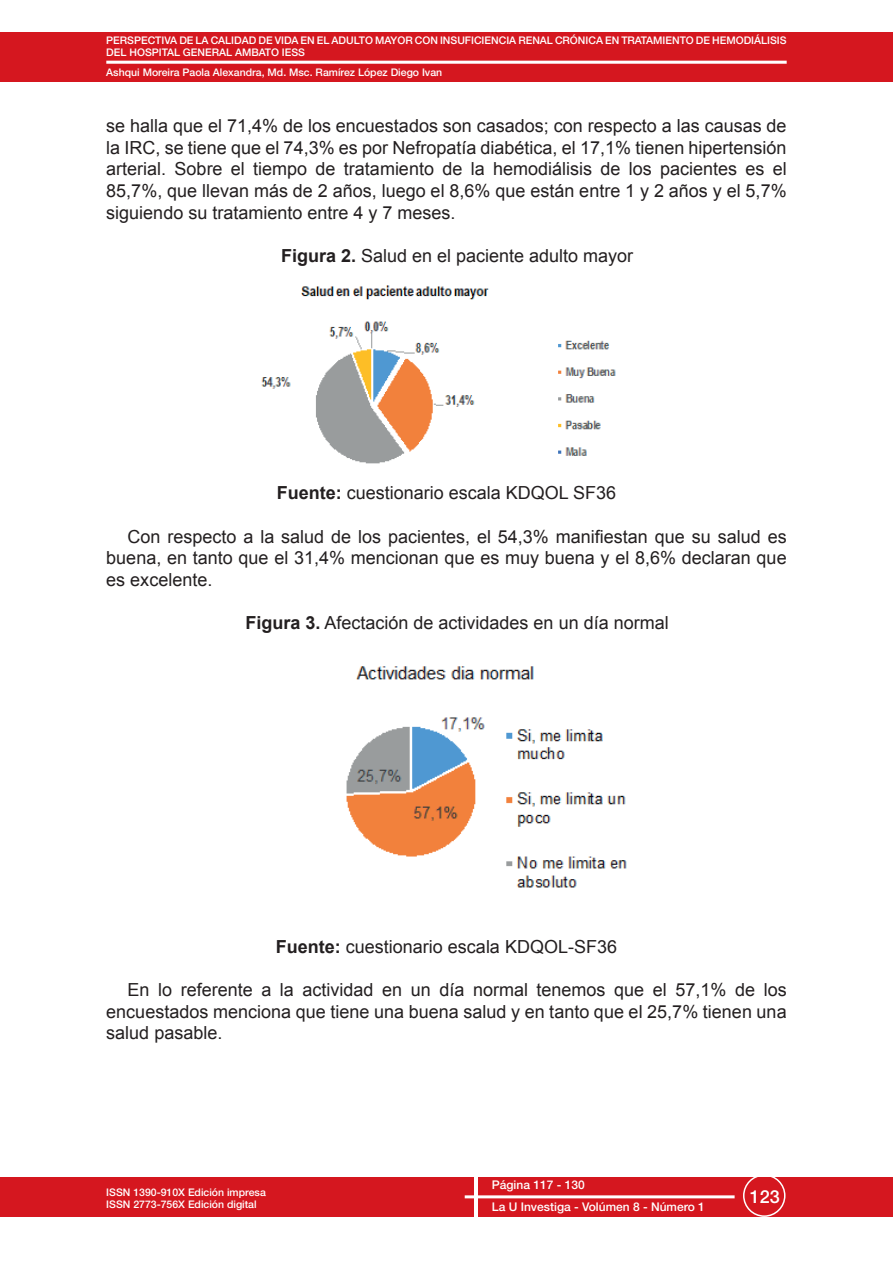
<style>
.page{position:relative;width:893px;height:1263px;background:#fff}
.page>*{position:absolute;margin:0;border:0;box-sizing:border-box;transform-origin:0 0}
.t1{font:18px/21.6px "Arial";color:#231f20;text-align:justify}
.t2{font:500 18px "Helvetica Neue LT Std";color:#fff}
.t3{font:13.5px "Minion Pro";letter-spacing:-.005em;color:#fff}
.t4{font:500 12px "Helvetica Neue LT Std";color:#fff}
.t5{font:500 10.5px/12.6px "Helvetica Neue LT Std";color:#fff}
.s1{font-weight:700}
</style>
<div class="page">
<div style="left:0;top:32px;width:893px;height:50px;background:#d5171f"></div>
<div style="left:0;top:1177px;width:893px;height:40px;background:#d5171f"></div>
<hr style="left:474px;top:1165px;width:4px;height:58px;background:#fff">
<svg style="left:465px;top:1195px;width:270px;height:3px"></svg>
<svg style="left:106px;top:61px;width:681px;height:3px;background:#fae9ea"></svg>
<div style="left:743px;top:1174px;width:42px;height:43px;border:2px solid #fff;border-radius:50%"></div>
<img style="left:261px;top:285px;width:355px;height:179px">
<img style="left:346px;top:666px;width:281px;height:222px">
<p class="t5" style="left:106px;top:34px;width:682px">PERSPECTIVA DE LA CALIDAD DE VIDA EN EL ADULTO MAYOR CON INSUFICIENCIA RENAL CRÓNICA EN TRATAMIENTO DE HEMODIÁLISIS<br>DEL HOSPITAL GENERAL AMBATO IESS</p>
<p class="t5" style="left:106px;top:65px;width:337px">Ashqui Moreira Paola Alexandra, Md. Msc. Ramírez López Diego Ivan</p>
<p class="t1" style="left:106px;top:115px;width:682px">se halla que el 71,4% de los encuestados son casados; con respecto a las causas de la IRC, se tiene que el 74,3% es por Nefropatía diabética, el 17,1% tienen hipertensión arterial. Sobre el tiempo de tratamiento de la hemodiálisis de los pacientes es el 85,7%, que llevan más de 2 años, luego el 8,6% que están entre 1 y 2 años y el 5,7% siguiendo su tratamiento entre 4 y 7 meses.</p>
<p class="t1" style="left:281px;top:245px;width:354px"><span class="s1">Figura 2.</span> Salud en el paciente adulto mayor</p>
<p class="t1" style="left:277px;top:482px;width:341px"><span class="s1">Fuente:</span> cuestionario escala KDQOL SF36</p>
<p class="t1" style="left:106px;top:526px;width:682px;text-indent:21px">Con respecto a la salud de los pacientes, el 54,3% manifiestan que su salud es buena, en tanto que el 31,4% mencionan que es muy buena y el 8,6% declaran que es excelente.</p>
<p class="t1" style="left:245px;top:612px;width:425px"><span class="s1">Figura 3.</span> Afectación de actividades en un día normal</p>
<p class="t1" style="left:276px;top:936px;width:343px"><span class="s1">Fuente:</span> cuestionario escala KDQOL-SF36</p>
<p class="t1" style="left:106px;top:979px;width:682px;text-indent:21px">En lo referente a la actividad en un día normal tenemos que el 57,1% de los encuestados menciona que tiene una buena salud y en tanto que el 25,7% tienen una salud pasable.</p>
<p class="t5" style="left:106px;top:1185px;width:161px">ISSN 1390-910X Edición impresa<br>ISSN 2773-756X Edición digital</p>
<p class="t4" style="left:492px;top:1178px;width:94px">Página 117 - 130</p>
<p class="t4" style="left:492px;top:1199px;width:214px">La U Investiga - Volúmen 8 - Número 1</p>
<p class="t3" style="left:492px;top:1199px;width:215px">La U Investiga - Volúmen 6 - Número 2</p>
<p class="t2" style="left:750px;top:1186px;width:32px">123</p>
</div>
